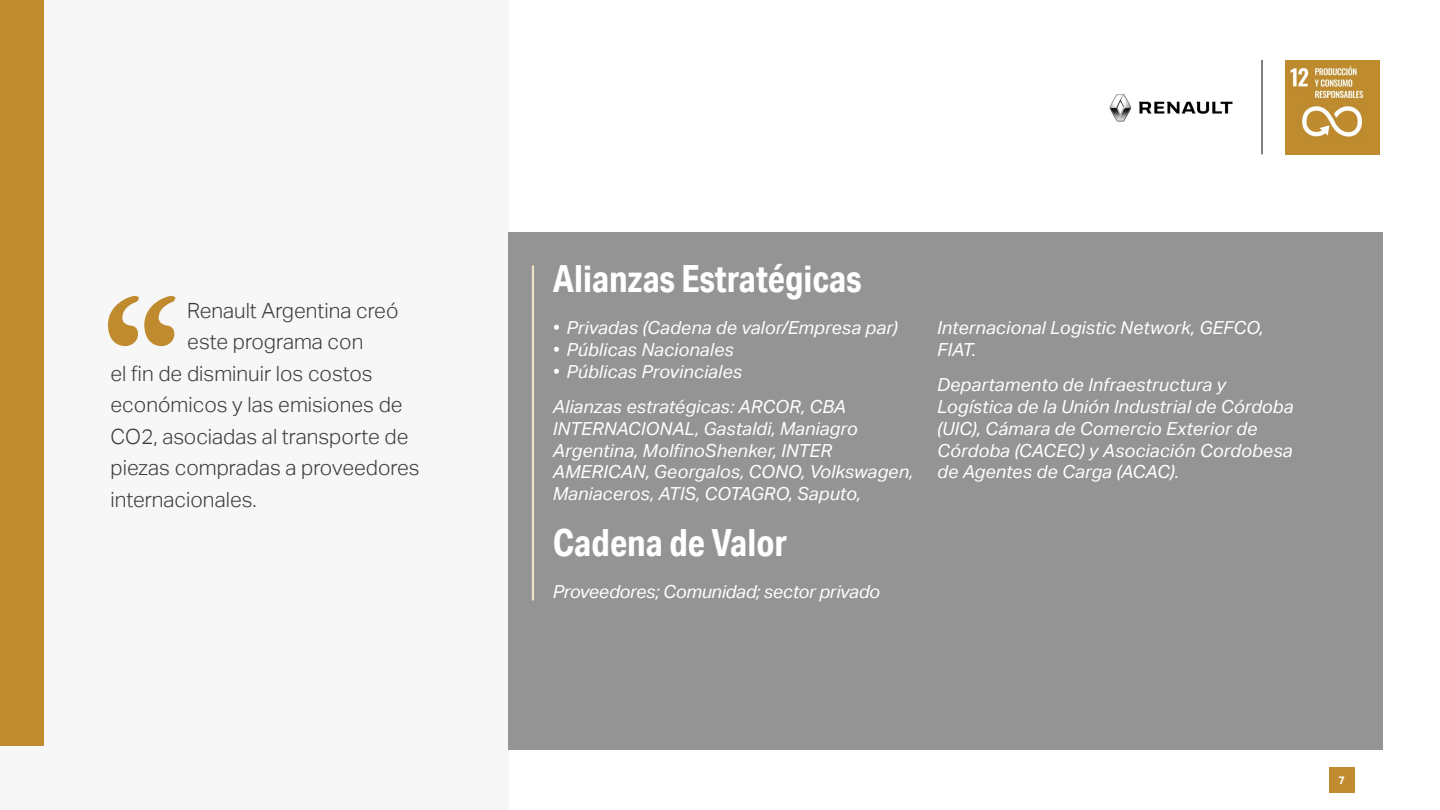
<style>
.page{position:relative;width:1440px;height:810px;background:#fff}
.page>*{position:absolute;margin:0;border:0;box-sizing:border-box;transform-origin:0 0}
.t1{font:700 37.5px "Aktiv Grotesk Cd";color:#fff}
.t2{font:300 21px "Aktiv Grotesk";color:#3c3c3b}
.t3{font:italic 18px/21.8px "Aktiv Grotesk";letter-spacing:.01em;color:#fff}
.t4{font:italic 18px "Aktiv Grotesk";letter-spacing:-.01em;color:#fff}
.t5{font:700 10.88px "Aktiv Grotesk";color:#fff}
</style>
<div class="page">
<div style="left:1329px;top:767px;width:25px;height:26px;background:#bf8b2e"></div>
<img style="left:1285px;top:60px;width:95px;height:95px">
<hr style="left:1262px;top:60px;width:1px;height:94px;background:#000">
<img style="left:1109px;top:93px;width:124px;height:29px">
<div style="left:0;top:0;width:508px;height:810px;background:#f7f7f7"></div>
<div style="left:0;top:0;width:44px;height:746px;background:#bf8b2e"></div>
<div style="left:508px;top:232px;width:874px;height:518px;background:#949494"></div>
<hr style="left:532px;top:266px;width:2px;height:334px;background:#efe2cb">
<svg style="left:108px;top:296px;width:67px;height:50px"></svg>
<p class="t2" style="left:187px;top:298px;width:213px">Renault Argentina creó</p>
<p class="t2" style="left:187px;top:330px;width:178px">este programa con</p>
<p class="t2" style="left:111px;top:361px;width:264px">el fin de disminuir los costos</p>
<p class="t2" style="left:111px;top:393px;width:294px">económicos y las emisiones de</p>
<p class="t2" style="left:111px;top:424px;width:299px">CO2, asociadas al transporte de</p>
<p class="t2" style="left:111px;top:456px;width:311px">piezas compradas a proveedores</p>
<p class="t2" style="left:111px;top:487px;width:148px">internacionales.</p>
<p class="t1" style="left:553px;top:256px;width:310px">Alianzas Estratégicas</p>
<p class="t3" style="left:553px;top:317px;width:346px">• Privadas (Cadena de valor/Empresa par)</p>
<p class="t3" style="left:553px;top:339px;width:183px">• Públicas Nacionales</p>
<p class="t3" style="left:553px;top:361px;width:191px">• Públicas Provinciales</p>
<p class="t3" style="left:553px;top:396px;width:362px">Alianzas estratégicas: ARCOR, CBA INTERNACIONAL, Gastaldi, Maniagro Argentina, MolfinoShenker, INTER AMERICAN, Georgalos, CONO, Volkswagen, Maniaceros, ATIS, COTAGRO, Saputo,</p>
<p class="t1" style="left:553px;top:520px;width:236px">Cadena de Valor</p>
<p class="t4" style="left:553px;top:582px;width:329px">Proveedores; Comunidad; sector privado</p>
<p class="t3" style="left:937px;top:317px;width:328px">Internacional Logistic Network, GEFCO,<br>FIAT.</p>
<p class="t3" style="left:937px;top:374px;width:358px">Departamento de Infraestructura y Logística de la Unión Industrial de Córdoba (UIC), Cámara de Comercio Exterior de Córdoba (CACEC) y Asociación Cordobesa de Agentes de Carga (ACAC).</p>
<p class="t5" style="left:1338px;top:774px;width:8px">7</p>
</div>
